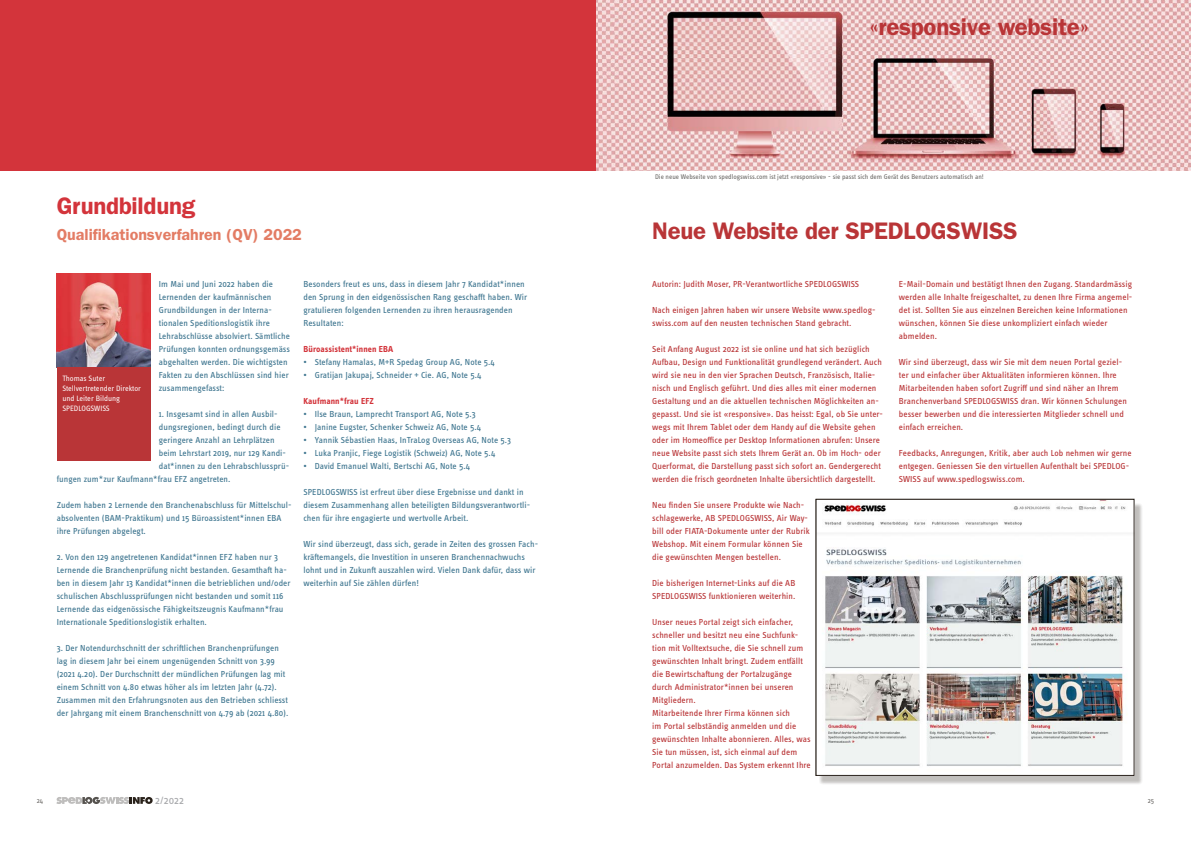
<style>
.page{position:relative;width:1191px;height:842px;background:#fff}
.page>*{position:absolute;margin:0;border:0;box-sizing:border-box;transform-origin:0 0}
.t1{font:600 24px "Franklin Gothic";letter-spacing:-.01em;color:#b93537}
.t2{font:600 24px "Franklin Gothic";letter-spacing:-.01em;color:#d3343b}
.t3{font:600 16px "Franklin Gothic";color:#e37c64}
.t4{font:11px "Info Text Pro";color:#a8a9ac}
.t5{font:9px/13px "Info Text Pro";letter-spacing:.01em;color:#b93537}
.t6{font:9px/13px "Info Text Pro";letter-spacing:.01em;color:#3f7690}
.t7{font:700 9px "Info Text Pro";letter-spacing:.005em;color:#d3343b}
.t8{font:8px/10px "Info Text Pro";color:#fff}
.t9{font:7px "Info Text Pro";color:#72706d}
</style>
<div class="page">
<svg style="left:56px;top:797px;width:97px;height:7px"></svg>
<img style="left:595px;top:0;width:596px;height:170px">
<div style="left:0;top:0;width:595px;height:170px;background:#d3343b"></div>
<img style="left:57px;top:274px;width:93px;height:93px">
<div style="left:57px;top:367px;width:93px;height:94px;background:#b93537"></div>
<div style="left:818px;top:502px;width:324px;height:283px;background:#29211a;opacity:.16"></div>
<div style="left:816px;top:499px;width:318px;height:277px;border:1px solid #29211a"></div>
<h1 class="t1" style="left:869px;top:13px;width:222px">«responsive website»</h1>
<h1 class="t2" style="left:57px;top:191px;width:140px">Grundbildung</h1>
<h2 class="t3" style="left:57px;top:225px;width:247px">Qualifikationsverfahren (QV) 2022</h2>
<p class="t6" style="left:159px;top:277px;width:133px">Im Mai und Juni 2022 haben die<br>Lernenden der kaufmännischen<br>Grundbildungen in der Interna&shy;tionalen Speditionslogistik ihre<br>Lehrabschlüsse absolviert. Sämtliche<br>Prüfungen konnten ordnungsgemäss abgehalten werden. Die wichtigsten<br>Fakten zu den Abschlüssen sind hier zusammengefasst:</p>
<p class="t6" style="left:159px;top:407px;width:120px">1. Insgesamt sind in allen Ausbil-</p>
<p class="t6" style="left:159px;top:420px;width:123px">dungsregionen, bedingt durch die</p>
<p class="t6" style="left:159px;top:433px;width:117px">geringere Anzahl an Lehrplätzen</p>
<p class="t6" style="left:159px;top:446px;width:129px">beim Lehrstart 2019, nur 129 Kandi-</p>
<p class="t6" style="left:159px;top:459px;width:132px">dat*innen zu den Lehrabschlussprü-</p>
<p class="t6" style="left:57px;top:472px;width:175px">fungen zum*zur Kaufmann*frau EFZ angetreten.</p>
<p class="t6" style="left:57px;top:498px;width:236px">Zudem haben 2 Lernende den Branchenabschluss für Mittelschul&shy;absolventen (BAM-Praktikum) und 15 Büroassistent*innen EBA ihre Prüfungen abgelegt.</p>
<p class="t6" style="left:57px;top:550px;width:235px">2. Von den 129 angetretenen Kandidat*innen EFZ haben nur 3<br>Lernende die Branchenprüfung nicht bestanden. Gesamthaft ha&shy;ben in diesem Jahr 13 Kandidat*innen die betrieblichen und/oder schulischen Abschlussprüfungen nicht bestanden und somit 116<br>Lernende das eidgenössische Fähigkeitszeugnis Kaufmann*frau Internationale Speditionslogistik erhalten.</p>
<p class="t6" style="left:57px;top:641px;width:233px">3. Der Notendurchschnitt der schriftlichen Branchenprüfungen lag in diesem Jahr bei einem ungenügenden Schnitt von 3.99 (2021 4.20). Der Durchschnitt der mündlichen Prüfungen lag mit einem Schnitt von 4.80 etwas höher als im letzten Jahr (4.72).<br>Zusammen mit den Erfahrungsnoten aus den Betrieben schliesst der Jahrgang mit einem Branchenschnitt von 4.79 ab (2021 4.80).</p>
<p class="t6" style="left:303px;top:277px;width:225px">Besonders freut es uns, dass in diesem Jahr 7 Kandidat*innen den Sprung in den eidgenössischen Rang geschafft haben. Wir gratulieren folgenden Lernenden zu ihren herausragenden Resultaten:</p>
<p class="t7" style="left:303px;top:343px;width:91px">Büroassistent*innen EBA</p>
<p class="t6" style="left:303px;top:355px;width:193px">• Stefany Hamalas, M+R Spedag Group AG, Note 5.4</p>
<p class="t6" style="left:303px;top:368px;width:180px">• Gratijan Jakupaj, Schneider + Cie. AG, Note 5.4</p>
<p class="t7" style="left:303px;top:395px;width:72px">Kaufmann*frau EFZ</p>
<p class="t6" style="left:303px;top:407px;width:174px">• Ilse Braun, Lamprecht Transport AG, Note 5.3</p>
<p class="t6" style="left:303px;top:420px;width:179px">• Janine Eugster, Schenker Schweiz AG, Note 5.4</p>
<p class="t6" style="left:303px;top:433px;width:209px">• Yannik Sébastien Haas, InTraLog Overseas AG, Note 5.3</p>
<p class="t6" style="left:303px;top:446px;width:193px">• Luka Pranjic, Fiege Logistik (Schweiz) AG, Note 5.4</p>
<p class="t6" style="left:303px;top:459px;width:168px">• David Emanuel Walti, Bertschi AG, Note 5.4</p>
<p class="t6" style="left:303px;top:485px;width:228px">SPEDLOGSWISS ist erfreut über diese Ergebnisse und dankt in diesem Zusammenhang allen beteiligten Bildungsverantwortli&shy;chen für ihre engagierte und wertvolle Arbeit.</p>
<p class="t6" style="left:303px;top:537px;width:236px">Wir sind überzeugt, dass sich, gerade in Zeiten des grossen Fach&shy;kräftemangels, die Investition in unseren Branchennachwuchs lohnt und in Zukunft auszahlen wird. Vielen Dank dafür, dass wir weiterhin auf Sie zählen dürfen!</p>
<p class="t8" style="left:62px;top:373px;width:80px">Thomas Suter<br>Stellvertretender Direktor und Leiter Bildung<br>SPEDLOGSWISS</p>
<p class="t9" style="left:655px;top:173px;width:330px">Die neue Webseite von spedlogswiss.com ist jetzt «responsive» - sie passt sich dem Gerät des Benutzers automatisch an!</p>
<h1 class="t1" style="left:652px;top:217px;width:367px">Neue Website der SPEDLOGSWISS</h1>
<p class="t5" style="left:652px;top:277px;width:208px">Autorin: Judith Moser, PR-Verantwortliche SPEDLOGSWISS</p>
<p class="t5" style="left:652px;top:303px;width:224px">Nach einigen Jahren haben wir unsere Website www.spedlog&shy;swiss.com auf den neusten technischen Stand gebracht.</p>
<p class="t5" style="left:652px;top:342px;width:232px">Seit Anfang August 2022 ist sie online und hat sich bezüglich Aufbau, Design und Funktionalität grundlegend verändert. Auch wird sie neu in den vier Sprachen Deutsch, Französisch, Italie&shy;nisch und Englisch geführt. Und dies alles mit einer modernen Gestaltung und an die aktuellen technischen Möglichkeiten an&shy;gepasst. Und sie ist «responsive». Das heisst: Egal, ob Sie unter&shy;wegs mit Ihrem Tablet oder dem Handy auf die Website gehen oder im Homeoffice per Desktop Informationen abrufen: Unsere neue Website passt sich stets Ihrem Gerät an. Ob im Hoch- oder Querformat, die Darstellung passt sich sofort an. Gendergerecht werden die frisch geordneten Inhalte übersichtlich dargestellt.</p>
<p class="t5" style="left:652px;top:498px;width:159px">Neu finden Sie unsere Produkte wie Nach&shy;schlagewerke, AB SPEDLOGSWISS, Air Way&shy;bill oder FIATA-Dokumente unter der Rubrik Webshop. Mit einem Formular können Sie die gewünschten Mengen bestellen.</p>
<p class="t5" style="left:652px;top:576px;width:145px">Die bisherigen Internet-Links auf die AB<br>SPEDLOGSWISS funktionieren weiterhin.</p>
<p class="t5" style="left:652px;top:615px;width:160px">Unser neues Portal zeigt sich einfacher, schneller und besitzt neu eine Suchfunk&shy;tion mit Volltextsuche, die Sie schnell zum gewünschten Inhalt bringt. Zudem entfällt die Bewirtschaftung der Portalzugänge durch Administrator*innen bei unseren Mitgliedern.<br>Mitarbeitende Ihrer Firma können sich<br>im Portal selbständig anmelden und die gewünschten Inhalte abonnieren. Alles, was Sie tun müssen, ist, sich einmal auf dem Portal anzumelden. Das System erkennt Ihre</p>
<p class="t5" style="left:899px;top:277px;width:235px">E-Mail-Domain und bestätigt Ihnen den Zugang. Standardmässig werden alle Inhalte freigeschaltet, zu denen Ihre Firma angemel&shy;det ist. Sollten Sie aus einzelnen Bereichen keine Informationen wünschen, können Sie diese unkompliziert einfach wieder abmelden.</p>
<p class="t5" style="left:899px;top:355px;width:230px">Wir sind überzeugt, dass wir Sie mit dem neuen Portal geziel&shy;ter und einfacher über Aktualitäten informieren können. Ihre Mitarbeitenden haben sofort Zugriff und sind näher an Ihrem Branchenverband SPEDLOGSWISS dran. Wir können Schulungen besser bewerben und die interessierten Mitglieder schnell und einfach erreichen.</p>
<p class="t5" style="left:899px;top:446px;width:234px">Feedbacks, Anregungen, Kritik, aber auch Lob nehmen wir gerne entgegen. Geniessen Sie den virtuellen Aufenthalt bei SPEDLOG-<br>SWISS auf www.spedlogswiss.com.</p>
<p class="t9" style="left:37px;top:797px;width:8px">24</p>
<p class="t4" style="left:155px;top:793px;width:30px">2/2022</p>
<p class="t9" style="left:1147px;top:796px;width:8px">25</p>
</div>
